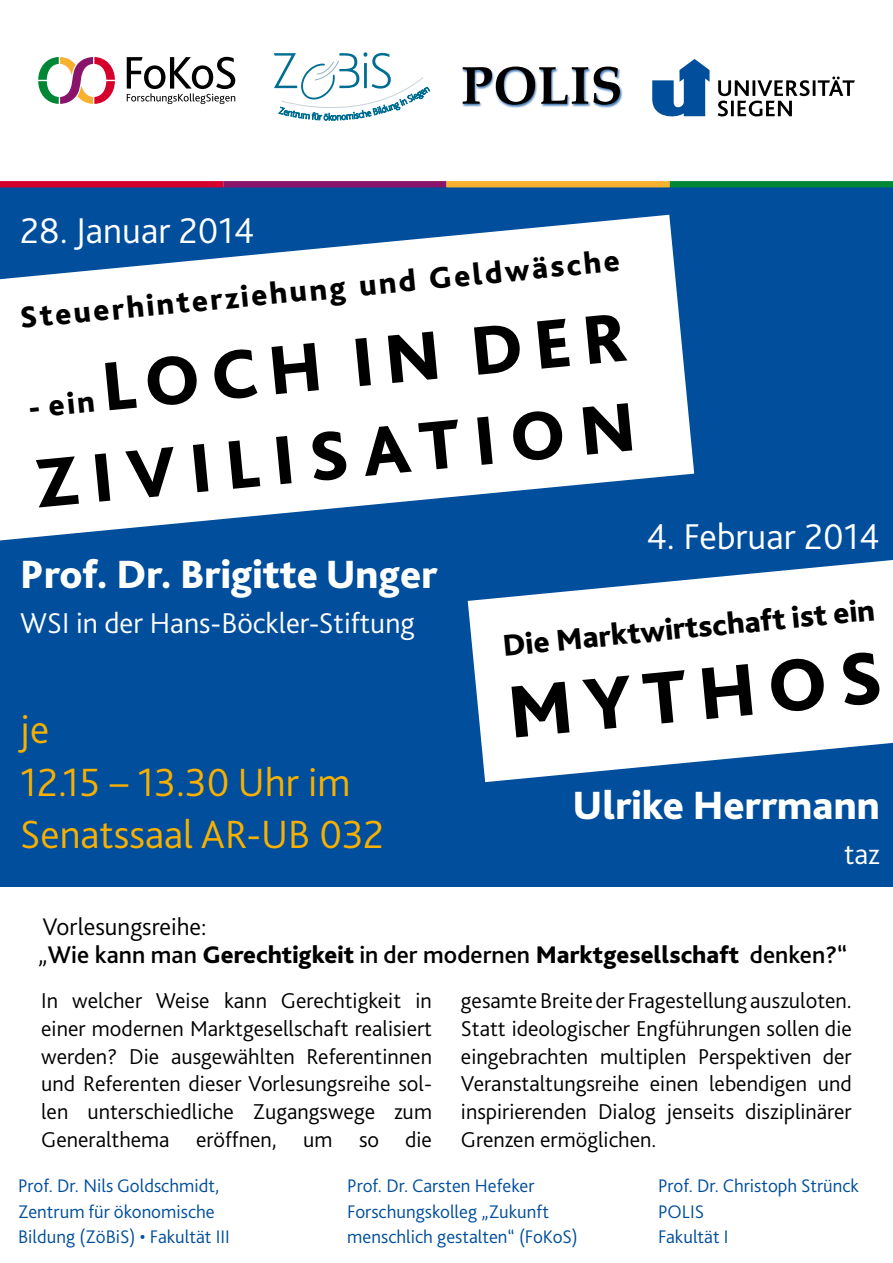
<style>
.page{position:relative;width:893px;height:1263px;background:#fff}
.page>*{position:absolute;margin:0;border:0;box-sizing:border-box;transform-origin:0 0}
.t1{font:800 77.25px "Bliss 2";color:#000}
.t2{font:800 72px/89.4px "Bliss 2";color:#000;text-align:right}
.t3{font:700 53.03px "Palatino Linotype";color:#000}
.t4{font:300 41.25px/52.5px "Bliss 2";color:#f8b000}
.t5{font:800 41.25px "Bliss 2";color:#fff}
.t6{font:300 37.5px "Bliss 2";color:#fff}
.t7{font:800 31.5px "Bliss 2";color:#000}
.t8{font:300 30px "Bliss 2";color:#fff}
.t9{font:500 25.12px/27.8px "Bliss 2";color:#000}
.t10{font:300 22.5px/27.8px "Bliss 2";color:#000;text-align:justify}
.t11{font:300 19.12px/25.4px "Bliss 2";color:#004e9c}
.s1{font-weight:300}
.s2{font-weight:800}
</style>
<div class="page">
<svg style="left:718px;top:76px;width:137px;height:40px"></svg>
<svg style="left:652px;top:59px;width:57px;height:58px"></svg>
<div style="left:0;top:187px;width:893px;height:700px;background:#004e9c"></div>
<svg style="left:38px;top:57px;width:77px;height:47px"></svg>
<svg style="left:127px;top:57px;width:108px;height:47px"></svg>
<svg style="left:274px;top:52px;width:156px;height:68px"></svg>
<div style="left:0;top:181px;width:223px;height:6px;background:#d6002d"></div>
<div style="left:223px;top:181px;width:223px;height:6px;background:#89146a"></div>
<div style="left:446px;top:181px;width:224px;height:6px;background:#f8b12e"></div>
<div style="left:670px;top:181px;width:223px;height:6px;background:#008635"></div>
<div style="left:462px;top:66px;width:161px;height:42px;background:#004e9c;opacity:.75"></div>
<svg style="left:0;top:215px;width:694px;height:325px;fill:#fff"></svg>
<svg style="left:468px;top:560px;width:425px;height:222px;fill:#fff"></svg>
<h3 class="t3" style="left:461px;top:48px;width:163px">POLIS</h3>
<h3 class="t6" style="left:20px;top:207px;width:236px">28. Januar 2014</h3>
<h3 class="t7" style="left:18px;top:296px;width:605px;rotate:-5deg">Steuerhinterziehung und Geldwäsche</h3>
<h2 class="t2" style="left:22px;top:351px;width:605px;rotate:-6deg">Loch in d er<br>Zivil is ation</h2>
<h3 class="t7" style="left:27px;top:388px;width:75px;rotate:-5deg">- ein</h3>
<h3 class="t6" style="left:646px;top:513px;width:235px">4. Februar 2014</h3>
<h3 class="t5" style="left:20px;top:549px;width:419px">Prof. Dr. Brigitte Unger</h3>
<h3 class="t8" style="left:20px;top:605px;width:396px">WSI in der Hans-Böckler-Stiftung</h3>
<h3 class="t4" style="left:20px;top:702px;width:365px">je<br>12.15 – 13.30 Uhr im<br>Senatssaal AR-UB 032</h3>
<h3 class="t7" style="left:501px;top:624px;width:382px;rotate:-5deg">Die Marktwirtschaft ist ein</h3>
<h1 class="t1" style="left:504px;top:663px;width:368px;rotate:-5deg">Myth os</h1>
<h3 class="t5" style="left:572px;top:779px;width:309px">Ulrike Herrmann</h3>
<h3 class="t8" style="left:844px;top:835px;width:37px">taz</h3>
<p class="t9" style="left:38px;top:912px;width:811px"><span class="s1">Vorlesungsreihe:<br>„</span>Wie kann man <span class="s2">Gerechtigkeit</span> in der modernen <span class="s2">Marktgesellschaft</span> denken?“</p>
<p class="t10" style="left:461px;top:986px;width:392px">gesamte Breite der Fragestellung auszuloten.<br>Statt ideologischer Engführungen sollen die eingebrachten multiplen Perspektiven der Veranstaltungsreihe einen lebendigen und inspirierenden Dialog jenseits disziplinärer Grenzen ermöglichen.</p>
<p class="t10" style="left:41px;top:986px;width:392px">In welcher Weise kann Gerechtigkeit in einer modernen Marktgesellschaft realisiert werden? Die ausgewählten Referentinnen und Referenten dieser Vorlesungsreihe sol&shy;len unterschiedliche Zugangswege zum Generalthema eröffnen, um so die</p>
<p class="t11" style="left:18px;top:1172px;width:213px">Prof. Dr. Nils Goldschmidt,<br>Zentrum für ökonomische<br>Bildung (ZöBiS) • Fakultät III</p>
<p class="t11" style="left:347px;top:1172px;width:232px">Prof. Dr. Carsten Hefeker<br>Forschungskolleg „Zukunft menschlich gestalten“ (FoKoS)</p>
<p class="t11" style="left:658px;top:1172px;width:202px">Prof. Dr. Christoph Strünck<br>POLIS<br>Fakultät I</p>
</div>
